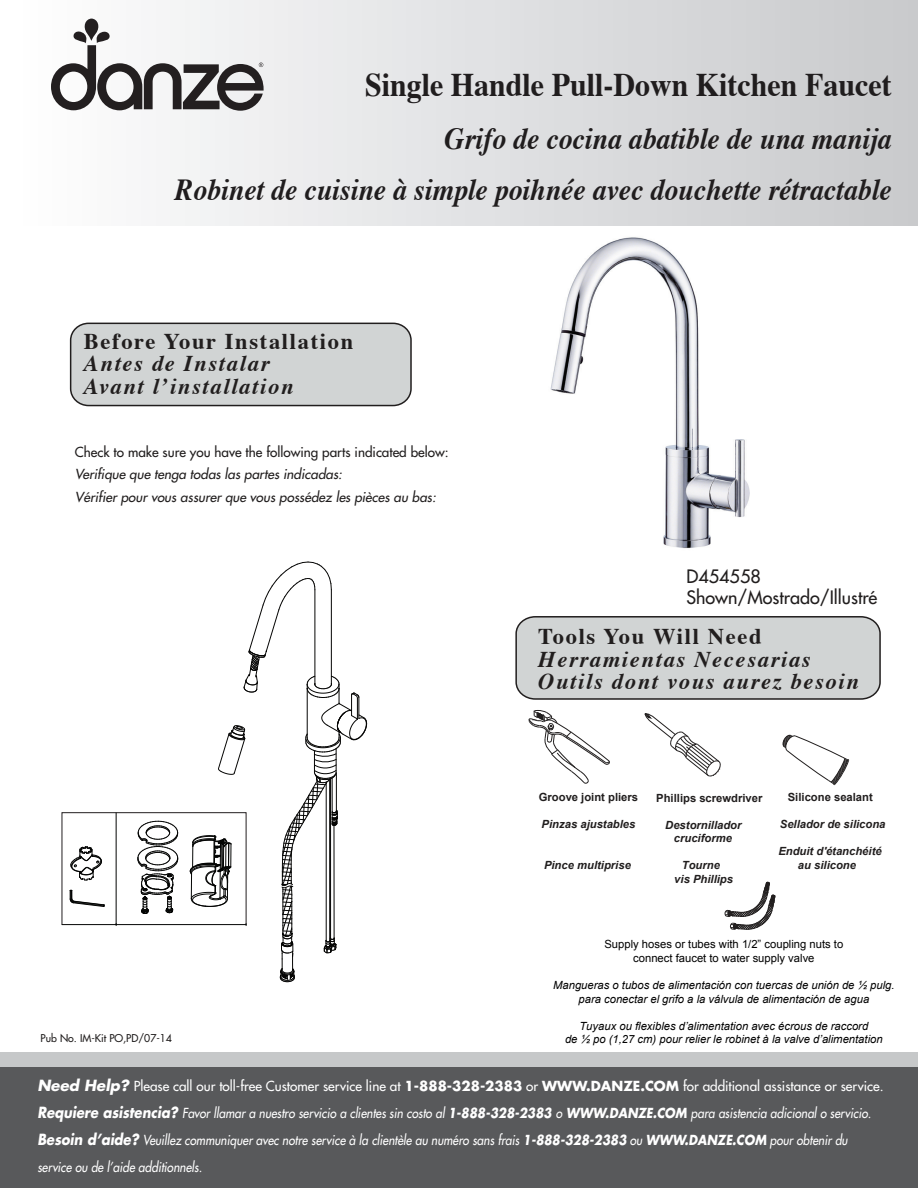
<style>
.page{position:relative;width:918px;height:1188px;background:#fff}
.page>*{position:absolute;margin:0;border:0;box-sizing:border-box;transform-origin:0 0}
.t1{font:700 33px "Times";color:#201d1e;scale:.91 1}
.t2{font:italic 700 30.6px/50.6px "Times";color:#201d1e;text-align:right;scale:.91 1}
.t3{font:italic 700 22.5px/22.5px "Times";letter-spacing:.075em;color:#211e1e}
.t4{font:700 22.5px "Times";letter-spacing:.075em;color:#211e1e}
.t5{font:18px/21.6px "Futura";color:#211e1e}
.t6{font:italic 13.5px/27px "Futura";color:#fff;scale:.88 1}
.t7{font:italic 13.5px/22.5px "Futura";color:#211e1e}
.t8{font:13.5px "Futura";color:#211e1e}
.t9{font:italic 11.25px/13.5px "Arial";color:#000;text-align:center}
.t10{font:italic 700 11.25px/13.5px "Arial";color:#211e1e;text-align:center}
.t11{font:11.25px/13.5px "Arial";color:#000;text-align:center}
.t12{font:700 11.25px "Arial";color:#211e1e}
.t13{font:10.5px "Futura";color:#211e1e}
.s1{font-weight:700;font-size:15px}
.s2{font-style:normal}
.s3{font-weight:700;font-style:normal}
.s4{font-weight:700}
</style>
<div class="page">
<svg style="left:529px;top:710px;width:81px;height:74px"></svg>
<svg style="left:644px;top:713px;width:77px;height:63px"></svg>
<svg style="left:782px;top:735px;width:67px;height:50px"></svg>
<div style="left:13px;top:0;width:905px;height:226px;background:linear-gradient(to right,#fefefe,#c8c9cc)"></div>
<div style="left:515px;top:616px;width:366px;height:84px;background:#d1d4d4"></div>
<div style="left:71px;top:323px;width:340px;height:83px;background:#d1d4d4;border-radius:17px"></div>
<div style="left:70px;top:323px;width:342px;height:83px;border:2px solid #211e1e;border-radius:17px"></div>
<div style="left:0;top:1067px;width:918px;height:121px;background:#58595b"></div>
<div style="left:0;top:1052px;width:918px;height:15px;background:#c6c8c9"></div>
<svg style="left:51px;top:19px;width:213px;height:92px"></svg>
<svg style="left:116px;top:814px;width:1px;height:112px"></svg>
<svg style="left:70px;top:890px;width:35px;height:17px"></svg>
<svg style="left:137px;top:821px;width:41px;height:93px"></svg>
<svg style="left:70px;top:846px;width:32px;height:35px"></svg>
<div style="left:62px;top:812px;width:185px;height:113px;border:1px solid #231f20"></div>
<hr style="left:62px;top:924px;width:184px;height:1px;background:#040504">
<svg style="left:190px;top:561px;width:177px;height:421px"></svg>
<img style="left:550px;top:237px;width:200px;height:312px">
<svg style="left:725px;top:882px;width:50px;height:48px"></svg>
<h1 class="t1" style="left:365px;top:62px;width:580px">Single Handle Pull-Down Kitchen Faucet</h1>
<h2 class="t2" style="left:175px;top:115px;width:789px">Grifo de cocina abatible de una manija<br>Robinet de cuisine à simple poihnée avec douchette rétractable</h2>
<h3 class="t4" style="left:84px;top:326px;width:271px">Before Your Installation</h3>
<h3 class="t3" style="left:84px;top:354px;width:211px">Antes de Instalar<br>Avant l’installation</h3>
<p class="t8" style="left:75px;top:443px;width:375px">Check to make sure you have the following parts indicated below:</p>
<p class="t7" style="left:75px;top:463px;width:363px">Verifique que tenga todas las partes indicadas:<br>Vérifier pour vous assurer que vous possédez les pièces au bas:</p>
<p class="t13" style="left:41px;top:1031px;width:133px">Pub No. IM-Kit PO,PD/07-14</p>
<h3 class="t5" style="left:686px;top:565px;width:193px">D454558<br>Shown/Mostrado/Illustré</h3>
<h3 class="t4" style="left:538px;top:621px;width:225px">Tools You Will Need</h3>
<h3 class="t3" style="left:538px;top:649px;width:322px">Herramientas Necesarias<br>Outils dont vous aurez besoin</h3>
<p class="t12" style="left:539px;top:790px;width:101px">Groove joint pliers</p>
<p class="t10" style="left:542px;top:818px;width:95px">Pinzas ajustables</p>
<p class="t10" style="left:544px;top:859px;width:88px">Pince multiprise</p>
<p class="t12" style="left:656px;top:790px;width:108px">Phillips screwdriver</p>
<p class="t10" style="left:665px;top:818px;width:78px">Destornillador cruciforme</p>
<p class="t10" style="left:674px;top:859px;width:60px">Tourne<br>vis Phillips</p>
<p class="t12" style="left:788px;top:790px;width:87px">Silicone sealant</p>
<p class="t10" style="left:780px;top:818px;width:107px">Sellador de silicona</p>
<p class="t10" style="left:778px;top:845px;width:105px">Enduit d'étanchéité au silicone</p>
<p class="t11" style="left:604px;top:938px;width:240px">Supply hoses or tubes with 1/2” coupling nuts to connect faucet to water supply valve</p>
<p class="t9" style="left:553px;top:978px;width:343px">Mangueras o tubos de alimentación con tuercas de unión de ½ pulg. para conectar el grifo a la válvula de alimentación de agua</p>
<p class="t9" style="left:565px;top:1019px;width:319px">Tuyaux ou flexibles d’alimentation avec écrous de raccord<br>de ½ po (1,27 cm) pour relier le robinet à la valve d’alimentation</p>
<p class="t6" style="left:37px;top:1072px;width:963px"><span class="s1">Need Help?</span> <span class="s2">Please call our toll-free Customer service line at</span> <span class="s3">1-888-328-2383</span> <span class="s2">or</span> <span class="s3">WWW.DANZE.COM</span> <span class="s2">for additional assistance or service.<br></span><span class="s1">Requiere asistencia?</span> Favor llamar a nuestro servicio a clientes sin costo al <span class="s4">1-888-328-2383</span> o <span class="s4">WWW.DANZE.COM</span> para asistencia adicional o servicio.<br><span class="s1">Besoin d’aide?</span> Veuillez communiquer avec notre service à la clientèle au numéro sans frais <span class="s4">1-888-328-2383</span> ou <span class="s4">WWW.DANZE.COM</span> pour obtenir du service ou de l’aide additionnels.</p>
</div>
